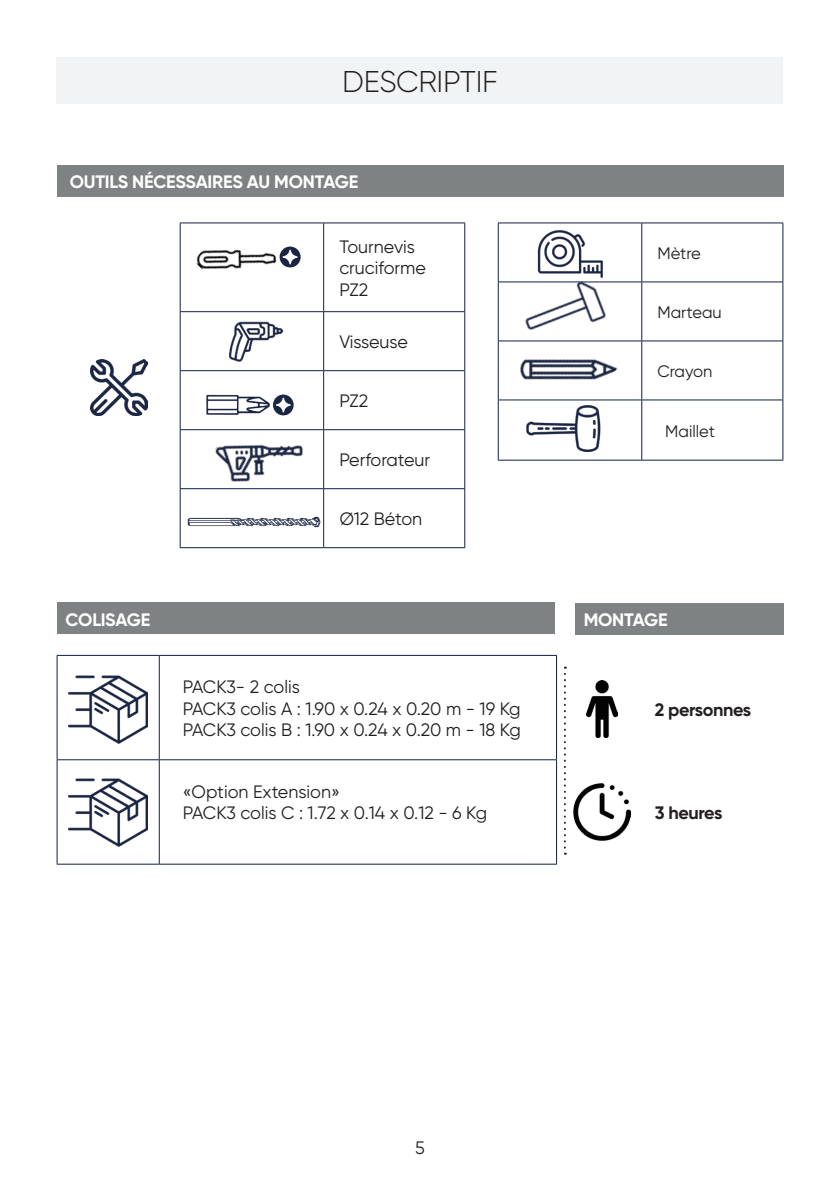
<style>
.page{position:relative;width:840px;height:1191px;background:#fff}
.page>*{position:absolute;margin:0;border:0;box-sizing:border-box;transform-origin:0 0}
.NOM_CHAPITRE{font:300 30px "Gilroy";letter-spacing:-.01em;color:#231f20}
.TEXTE{font:18px/21.6px "Gilroy";color:#231f20}
.t1{font:700 18px "Gilroy";letter-spacing:-.01em;color:#fff}
.t2{font:700 18px "Gilroy";letter-spacing:-.02em;color:#231f20}
.t3{font:16.6px "Gilroy";color:#231f20}
</style>
<div class="page">
<div style="left:57px;top:57px;width:725px;height:46px;background:#f2f3f4"></div>
<svg style="left:563px;top:666px;width:2px;height:188px"></svg>
<img style="left:573px;top:784px;width:57px;height:56px">
<img style="left:586px;top:681px;width:31px;height:56px">
<img style="left:91px;top:360px;width:56px;height:56px">
<img style="left:229px;top:321px;width:54px;height:41px">
<img style="left:187px;top:507px;width:138px;height:28px">
<img style="left:206px;top:394px;width:88px;height:10px">
<img style="left:206px;top:404px;width:106px;height:107px">
<img style="left:193px;top:222px;width:85px;height:48px">
<img style="left:279px;top:246px;width:22px;height:22px">
<img style="left:512px;top:341px;width:106px;height:60px">
<img style="left:520px;top:281px;width:97px;height:79px">
<img style="left:537px;top:222px;width:67px;height:67px">
<img style="left:524px;top:389px;width:78px;height:71px">
<img style="left:68px;top:675px;width:80px;height:69px">
<img style="left:68px;top:778px;width:80px;height:69px">
<div style="left:57px;top:602px;width:497px;height:32px;background:#7f8283"></div>
<div style="left:574px;top:603px;width:208px;height:32px;background:#7f8283"></div>
<div style="left:57px;top:165px;width:726px;height:32px;background:#7f8283"></div>
<hr style="left:180px;top:223px;width:143px;height:1px;background:#0e2045">
<hr style="left:180px;top:223px;width:1px;height:88px;background:#0e2045">
<hr style="left:323px;top:223px;width:142px;height:1px;background:#0e2045">
<hr style="left:323px;top:223px;width:1px;height:88px;background:#0e2045">
<hr style="left:464px;top:223px;width:1px;height:88px;background:#0e2045">
<hr style="left:180px;top:311px;width:143px;height:1px;background:#0e2045">
<hr style="left:180px;top:312px;width:1px;height:58px;background:#0e2045">
<hr style="left:323px;top:311px;width:142px;height:1px;background:#0e2045">
<hr style="left:323px;top:312px;width:1px;height:58px;background:#0e2045">
<hr style="left:464px;top:312px;width:1px;height:58px;background:#0e2045">
<hr style="left:180px;top:370px;width:143px;height:1px;background:#0e2045">
<hr style="left:180px;top:371px;width:1px;height:58px;background:#0e2045">
<hr style="left:323px;top:370px;width:142px;height:1px;background:#0e2045">
<hr style="left:323px;top:371px;width:1px;height:58px;background:#0e2045">
<hr style="left:464px;top:371px;width:1px;height:58px;background:#0e2045">
<hr style="left:180px;top:429px;width:143px;height:1px;background:#0e2045">
<hr style="left:180px;top:430px;width:1px;height:58px;background:#0e2045">
<hr style="left:323px;top:429px;width:142px;height:1px;background:#0e2045">
<hr style="left:323px;top:430px;width:1px;height:58px;background:#0e2045">
<hr style="left:464px;top:430px;width:1px;height:58px;background:#0e2045">
<hr style="left:180px;top:488px;width:143px;height:1px;background:#0e2045">
<hr style="left:180px;top:489px;width:1px;height:58px;background:#0e2045">
<hr style="left:323px;top:488px;width:142px;height:1px;background:#0e2045">
<hr style="left:323px;top:489px;width:1px;height:58px;background:#0e2045">
<hr style="left:464px;top:489px;width:1px;height:58px;background:#0e2045">
<hr style="left:180px;top:547px;width:143px;height:1px;background:#0e2045">
<hr style="left:323px;top:547px;width:142px;height:1px;background:#0e2045">
<hr style="left:57px;top:655px;width:102px;height:1px;background:#0e2045">
<hr style="left:57px;top:655px;width:1px;height:104px;background:#0e2045">
<hr style="left:159px;top:655px;width:397px;height:1px;background:#0e2045">
<hr style="left:159px;top:655px;width:1px;height:104px;background:#0e2045">
<hr style="left:556px;top:655px;width:1px;height:104px;background:#0e2045">
<hr style="left:57px;top:759px;width:102px;height:1px;background:#0e2045">
<hr style="left:57px;top:760px;width:1px;height:104px;background:#0e2045">
<hr style="left:159px;top:759px;width:397px;height:1px;background:#0e2045">
<hr style="left:159px;top:760px;width:1px;height:104px;background:#0e2045">
<hr style="left:556px;top:760px;width:1px;height:104px;background:#0e2045">
<hr style="left:57px;top:864px;width:102px;height:1px;background:#0e2045">
<hr style="left:159px;top:864px;width:397px;height:1px;background:#0e2045">
<hr style="left:497px;top:223px;width:144px;height:1px;background:#0e2045">
<hr style="left:497px;top:223px;width:1px;height:59px;background:#0e2045">
<hr style="left:641px;top:223px;width:141px;height:1px;background:#0e2045">
<hr style="left:641px;top:223px;width:1px;height:59px;background:#0e2045">
<hr style="left:782px;top:223px;width:1px;height:59px;background:#0e2045">
<hr style="left:497px;top:282px;width:144px;height:1px;background:#0e2045">
<hr style="left:497px;top:282px;width:1px;height:58px;background:#0e2045">
<hr style="left:641px;top:282px;width:141px;height:1px;background:#0e2045">
<hr style="left:641px;top:282px;width:1px;height:58px;background:#0e2045">
<hr style="left:782px;top:282px;width:1px;height:58px;background:#0e2045">
<hr style="left:497px;top:340px;width:144px;height:1px;background:#0e2045">
<hr style="left:497px;top:341px;width:1px;height:58px;background:#0e2045">
<hr style="left:641px;top:340px;width:141px;height:1px;background:#0e2045">
<hr style="left:641px;top:341px;width:1px;height:58px;background:#0e2045">
<hr style="left:782px;top:341px;width:1px;height:58px;background:#0e2045">
<hr style="left:497px;top:399px;width:144px;height:1px;background:#0e2045">
<hr style="left:497px;top:400px;width:1px;height:60px;background:#0e2045">
<hr style="left:641px;top:399px;width:141px;height:1px;background:#0e2045">
<hr style="left:641px;top:400px;width:1px;height:60px;background:#0e2045">
<hr style="left:782px;top:400px;width:1px;height:60px;background:#0e2045">
<hr style="left:497px;top:460px;width:144px;height:1px;background:#0e2045">
<hr style="left:641px;top:460px;width:141px;height:1px;background:#0e2045">
<p class="NOM_CHAPITRE" style="left:342px;top:63px;width:157px">DESCRIPTIF</p>
<p class="t1" style="left:70px;top:171px;width:290px">OUTILS NÉCESSAIRES AU MONTAGE</p>
<p class="TEXTE" style="left:339px;top:236px;width:88px">Tournevis cruciforme<br>PZ2</p>
<p class="TEXTE" style="left:339px;top:331px;width:70px">Visseuse</p>
<p class="TEXTE" style="left:339px;top:390px;width:30px">PZ2</p>
<p class="TEXTE" style="left:339px;top:449px;width:92px">Perforateur</p>
<p class="TEXTE" style="left:339px;top:508px;width:84px">Ø12 Béton</p>
<p class="t3" style="left:657px;top:243px;width:45px">Mètre</p>
<p class="t3" style="left:657px;top:302px;width:66px">Marteau</p>
<p class="t3" style="left:657px;top:361px;width:56px">Crayon</p>
<p class="t3" style="left:665px;top:421px;width:51px">Maillet</p>
<p class="t1" style="left:66px;top:608px;width:86px">COLISAGE</p>
<p class="t1" style="left:583px;top:609px;width:86px">MONTAGE</p>
<p class="TEXTE" style="left:183px;top:676px;width:339px">PACK3- 2 colis<br>PACK3 colis A : 1.90 x 0.24 x 0.20 m - 19 Kg<br>PACK3 colis B : 1.90 x 0.24 x 0.20 m - 18 Kg</p>
<p class="TEXTE" style="left:183px;top:780px;width:306px">«Option Extension»<br>PACK3 colis C : 1.72 x 0.14 x 0.12 - 6 Kg</p>
<p class="TEXTE" style="left:415px;top:1137px;width:11px">5</p>
<p class="t2" style="left:654px;top:699px;width:98px">2 personnes</p>
<p class="t2" style="left:654px;top:802px;width:69px">3 heures</p>
</div>
